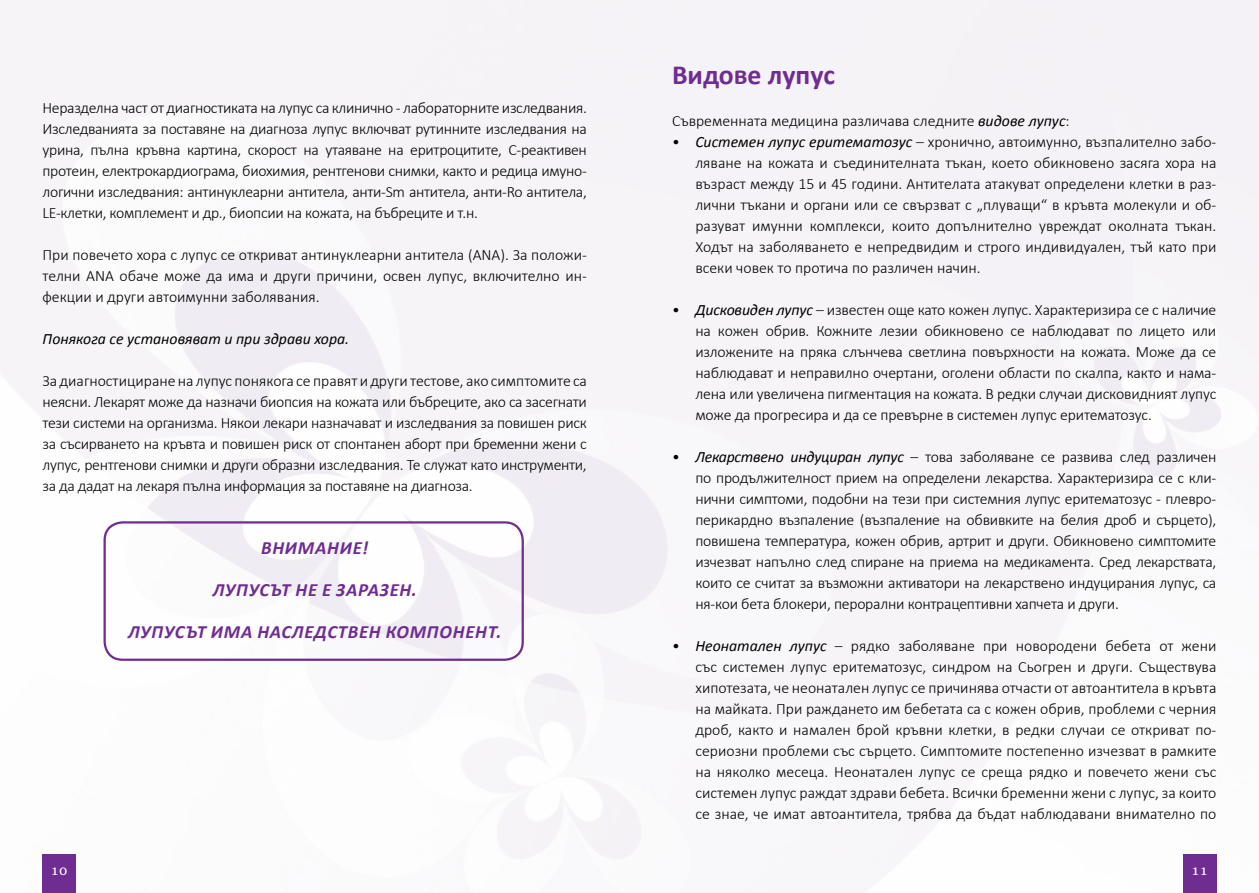
<style>
.page{position:relative;width:1259px;height:893px;background:#fff}
.page>*{position:absolute;margin:0;border:0;box-sizing:border-box;transform-origin:0 0}
.t1{font:700 27.75px "Calibri";color:#6f2c91}
.t2{font:italic 700 18.75px "Calibri";letter-spacing:.04em;color:#6f2c91}
.t3{font:16.5px "Adobe Hebrew";color:#fff}
.t4{font:300 15.75px/21px "Calibri";letter-spacing:-.01em;color:#000;text-align:justify}
.t5{font:italic 15.75px "Calibri";color:#000}
.s1{font-weight:400;font-style:italic}
</style>
<div class="page">
<img style="left:0;top:0;width:1259px;height:893px">
<div style="left:1183px;top:855px;width:33px;height:38px;background:#6f2c91"></div>
<div style="left:43px;top:855px;width:33px;height:38px;background:#6f2c91"></div>
<div style="left:103px;top:521px;width:421px;height:140px;border:2px solid #6f2c91;border-radius:18px"></div>
<p class="t4" style="left:43px;top:98px;width:546px">Неразделна част от диагностиката на лупус са клинично - лабораторните изследвания.<br>Изследванията за поставяне на диагноза лупус включват рутинните изследвания на урина, пълна кръвна картина, скорост на утаяване на еритроцитите, С-реактивен протеин, електрокардиограма, биохимия, рентгенови снимки, както и редица имуно&shy;логични изследвания: антинуклеарни антитела, анти-Sm антитела, анти-Ro антитела, LE-клетки, комплемент и др., биопсии на кожата, на бъбреците и т.н.</p>
<p class="t4" style="left:43px;top:245px;width:546px">При повечето хора с лупус се откриват антинуклеарни антитела (ANA). За положи&shy;телни ANA обаче може да има и други причини, освен лупус, включително ин&shy;фекции и други автоимунни заболявания.</p>
<p class="t5" style="left:43px;top:328px;width:308px">Понякога се установяват и при здрави хора.</p>
<p class="t4" style="left:43px;top:371px;width:546px">За диагностициране на лупус понякога се правят и други тестове, ако симптомите са неясни. Лекарят може да назначи биопсия на кожата или бъбреците, ако са засегнати тези системи на организма. Някои лекари назначават и изследвания за повишен риск за съсирването на кръвта и повишен риск от спонтанен аборт при бременни жени с лупус, рентгенови снимки и други образни изследвания. Те служат като инструменти, за да дадат на лекаря пълна информация за поставяне на диагноза.</p>
<p class="t2" style="left:261px;top:536px;width:109px">Внимание!</p>
<p class="t2" style="left:213px;top:578px;width:206px">Лупусът не е заразен.</p>
<p class="t2" style="left:128px;top:620px;width:375px">Лупусът има наследствен компонент.</p>
<h1 class="t1" style="left:672px;top:57px;width:164px">Видове лупус</h1>
<p class="t4" style="left:672px;top:110px;width:399px">Съвременната медицина различава следните <span class="s1">видове лупус</span>:</p>
<p class="t4" style="left:695px;top:131px;width:522px;text-indent:-23px">• <span class="s1">Системен лупус еритематозус</span> – хронично, автоимунно, възпалително забо&shy;ляване на кожата и съединителната тъкан, което обикновено засяга хора на възраст между 15 и 45 години. Антителата атакуват определени клетки в раз&shy;лични тъкани и органи или се свързват с „плуващи“ в кръвта молекули и об&shy;разуват имунни комплекси, които допълнително увреждат околната тъкан.<br>Ходът на заболяването е непредвидим и строго индивидуален, тъй като при всеки човек то протича по различен начин.</p>
<p class="t4" style="left:695px;top:299px;width:522px;text-indent:-23px">• <span class="s1">Дисковиден лупус</span> – известен още като кожен лупус. Характеризира се с наличие на кожен обрив. Кожните лезии обикновено се наблюдават по лицето или изложените на пряка слънчева светлина повърхности на кожата. Може да се наблюдават и неправилно очертани, оголени области по скалпа, както и нама&shy;лена или увеличена пигментация на кожата. В редки случаи дисковидният лупус може да прогресира и да се превърне в системен лупус еритематозус.</p>
<p class="t4" style="left:695px;top:446px;width:522px;text-indent:-23px">• <span class="s1">Лекарствено индуциран лупус</span> – това заболяване се развива след различен по продължителност прием на определени лекарства. Характеризира се с кли&shy;нични симптоми, подобни на тези при системния лупус еритематозус - плевро&shy;перикардно възпаление (възпаление на обвивките на белия дроб и сърцето), повишена температура, кожен обрив, артрит и други. Обикновено симптомите изчезват напълно след спиране на приема на медикамента. Сред лекарствата, които се считат за възможни активатори на лекарствено индуцирания лупус, са ня-кои бета блокери, перорални контрацептивни хапчета и други.</p>
<p class="t4" style="left:695px;top:635px;width:522px;text-indent:-23px">• <span class="s1">Неонатален лупус</span> – рядко заболяване при новородени бебета от жени със системен лупус еритематозус, синдром на Сьогрен и други. Съществува хипотезата, че неонатален лупус се причинява отчасти от автоантитела в кръвта на майката. При раждането им бебетата са с кожен обрив, проблеми с черния дроб, както и намален брой кръвни клетки, в редки случаи се откриват по&shy;сериозни проблеми със сърцето. Симптомите постепенно изчезват в рамките на няколко месеца. Неонатален лупус се среща рядко и повечето жени със системен лупус раждат здрави бебета. Всички бременни жени с лупус, за които се знае, че имат автоантитела, трябва да бъдат наблюдавани внимателно по</p>
<p class="t3" style="left:51px;top:860px;width:18px">10</p>
<p class="t3" style="left:1191px;top:860px;width:18px">11</p>
</div>
